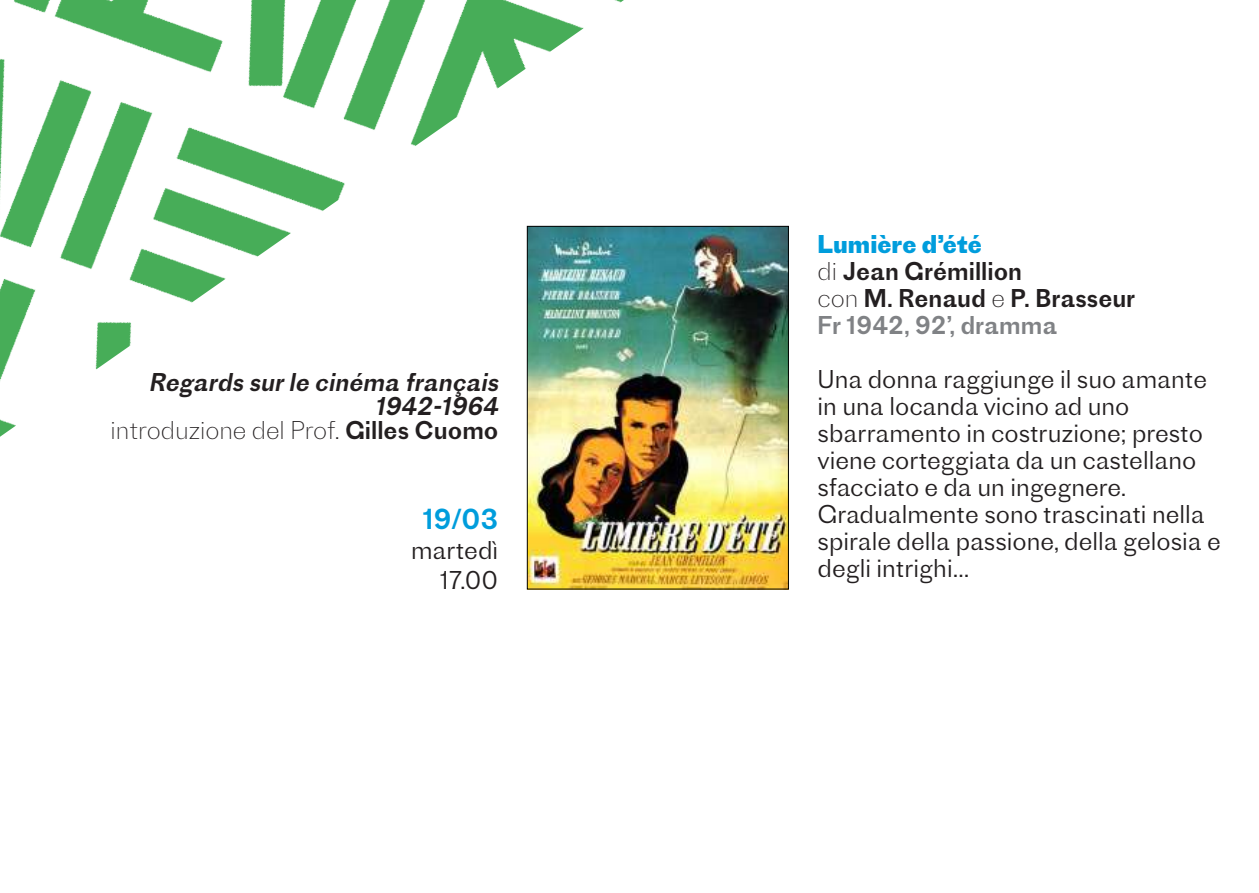
<style>
.page{position:relative;width:1259px;height:893px;background:#fff}
.page>*{position:absolute;margin:0;border:0;box-sizing:border-box;transform-origin:0 0}
.t1{font:27px "Proto Grotesk";color:#009ddc}
.t2{font:300 24px/27px "Proto Grotesk";color:#231f20}
.t3{font:24px/27px "Proto Grotesk";color:#231f20}
.t4{font:italic 24px/24px "Proto Grotesk";color:#231f20;text-align:right}
.s1{font-weight:200;font-style:normal}
.s2{font-style:normal}
.s3{font-weight:700;color:#009ddc}
.s4{font-weight:200}
.s5{color:#808285}
</style>
<div class="page">
<img style="left:0;top:0;width:624px;height:437px">
<img style="left:529px;top:228px;width:257px;height:359px">
<div style="left:527px;top:226px;width:261px;height:363px;border:1px solid #000"></div>
<p class="t4" style="left:111px;top:369px;width:395px">Regards surle cinéma français<br>1942-1964<br><span class="s1">introduzione del Prof.</span> <span class="s2">Gilles Cuomo</span></p>
<p class="t1" style="left:423px;top:500px;width:77px">19/03</p>
<p class="t2" style="left:411px;top:534px;width:89px;line-height:30px;text-align:right">martedì<br>17.00</p>
<p class="t3" style="left:817px;top:230px;width:320px"><span class="s3">Lumière d’été<br></span><span class="s4">di</span> Jean Grémillion<br><span class="s4">con</span> M. Renaud <span class="s4">e</span> P. Brasseur<br><span class="s5">Fr 1942, 92’, dramma</span></p>
<p class="t2" style="left:817px;top:365px;width:405px">Una donna raggiunge il suo amante in una locanda vicino ad uno sbarramento in costruzione; presto viene corteggiata da un castellano sfacciato e da un ingegnere.<br>Gradualmente sono trascinati nella spirale della passione, della gelosia e degli intrighi…</p>
</div>
